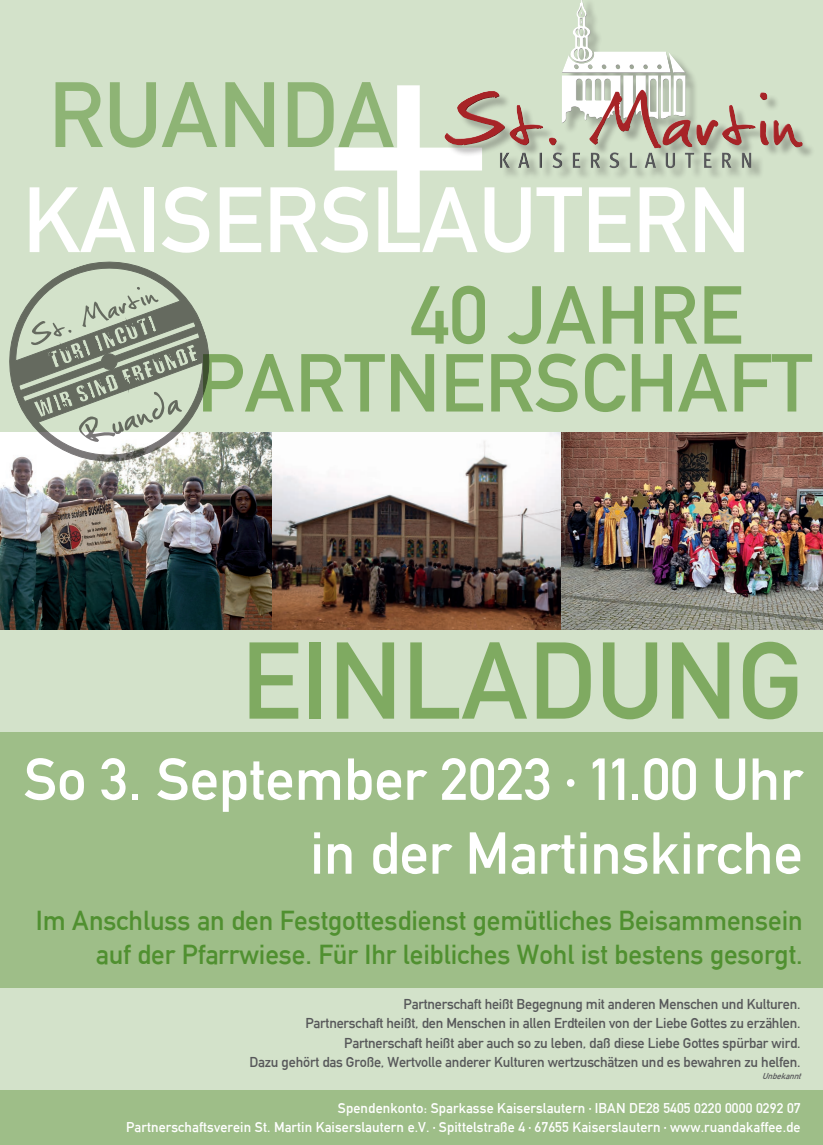
<style>
.page{position:relative;width:823px;height:1145px;background:#d3e2ca}
.page>*{position:absolute;margin:0;border:0;box-sizing:border-box;transform-origin:0 0}
.t1{font:113.92px "Roadgeek 2005 Mittelschrift";color:#7faa61}
.t2{font:96.77px "Roadgeek 2005 Mittelschrift";color:#fff}
.t3{font:96.77px "Roadgeek 2005 Mittelschrift";color:#8eb475}
.t4{font:85.75px/67.9px "Roadgeek 2005 Mittelschrift";color:#7faa61}
.t5{font:61.95px/73.9px "Roadgeek 2005 Mittelschrift";color:#fff;text-align:right}
.t6{font:28.7px/34.5px "Roadgeek 2005 Mittelschrift";color:#509030;text-align:right}
.Messe{font:17.5px "Calibri";color:#fff}
.t7{font:15.05px/19.4px "Roadgeek 2005 Mittelschrift";letter-spacing:-.01em;color:#57585a;text-align:right}
.t8{font:14.88px/18.9px "Roadgeek 2005 Mittelschrift";letter-spacing:.01em;color:#fff;text-align:right}
.t9{font:italic 8.92px "Roadgeek 2005 Mittelschrift";color:#57585a}
</style>
<div class="page">
<img style="left:0;top:433px;width:823px;height:196px">
<div style="left:0;top:732px;width:823px;height:256px;background:#9ebe88"></div>
<div style="left:0;top:1090px;width:823px;height:55px;background:#9ebe88"></div>
<svg style="left:0;top:261px;width:222px;height:213px"></svg>
<svg style="left:334px;top:85px;width:427px;height:148px"></svg>
<div style="left:444px;top:0;width:359px;height:169px;background:#231f20;opacity:.75"></div>
<p class="t3" style="left:49px;top:57px;width:348px">RUANDA</p>
<h2 class="t2" style="left:23px;top:162px;width:729px">KAISERSLAUTERN</h2>
<p class="t4" style="left:197px;top:279px;width:616px;text-indent:213px">40 JAHRE<br>PARTNERSCHAFT</p>
<p class="t1" style="left:241px;top:613px;width:563px">EINLADUNG</p>
<p class="t5" style="left:24px;top:741px;width:780px">So 3. September 2023 · 11.00 Uhr in der Martinskirche</p>
<p class="t6" style="left:36px;top:902px;width:768px">Im Anschluss an den Festgottesdienst gemütliches Beisammensein auf der Pfarrwiese. Für Ihr leibliches Wohl ist bestens gesorgt.</p>
<p class="t7" style="left:249px;top:994px;width:552px">Partnerschaft heißt Begegnung mit anderen Menschen und Kulturen.<br>Partnerschaft heißt, den Menschen in allen Erdteilen von der Liebe Gottes zu erzählen.<br>Partnerschaft heißt aber auch so zu leben, daß diese Liebe Gottes spürbar wird.<br>Dazu gehört das Große, Wertvolle anderer Kulturen wertzuschätzen und es bewahren zu helfen.</p>
<p class="t9" style="left:762px;top:1071px;width:43px">Unbekannt</p>
<p class="t8" style="left:126px;top:1098px;width:676px">Spendenkonto: Sparkasse Kaiserslautern · IBAN DE28 5405 0220 0000 0292 07<br>Partnerschaftsverein St. Martin Kaiserslautern e.V. · Spittelstraße 4 · 67655 Kaiserslautern · www.ruandakaffee.de</p>
<p class="Messe" style="left:477px;top:1102px;width:302px">©Anna Zeis-Ziegler, in Pfarrbriefservice.de</p>
</div>
